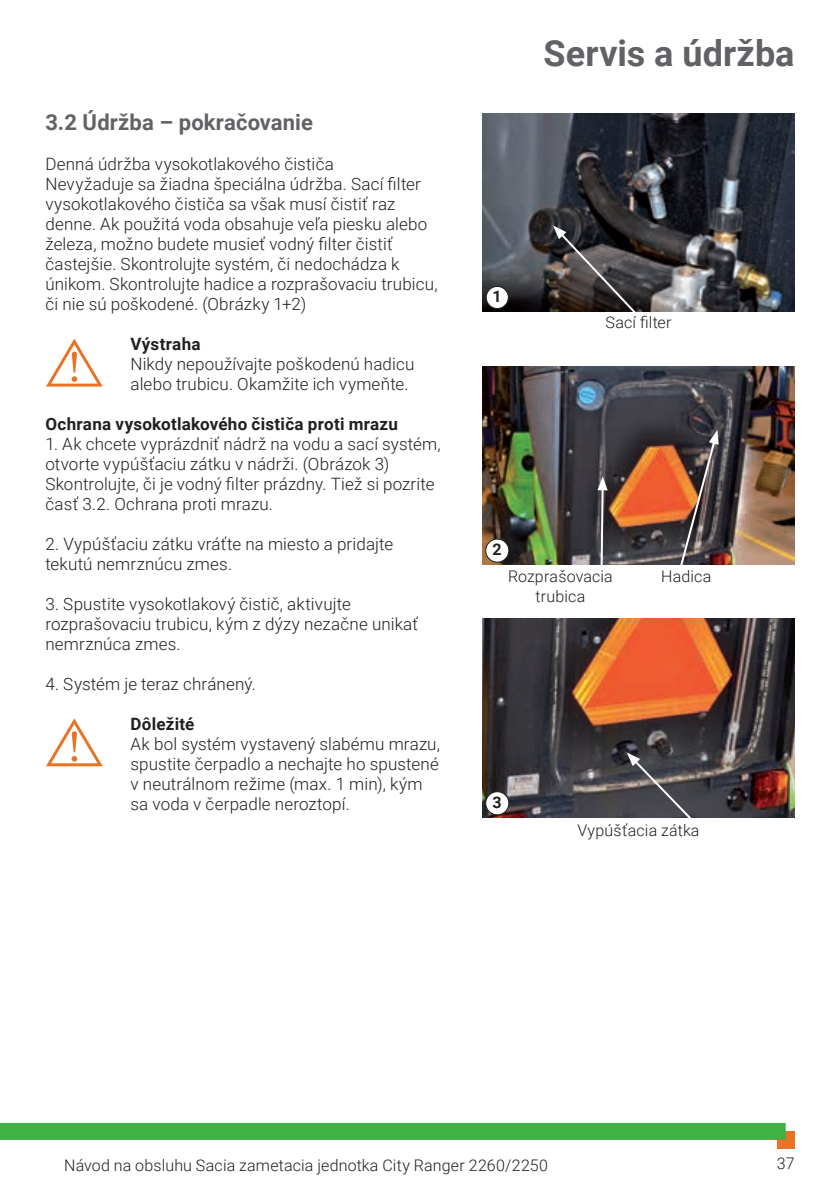
<style>
.page{position:relative;width:840px;height:1191px;background:#fff}
.page>*{position:absolute;margin:0;border:0;box-sizing:border-box;transform-origin:0 0}
.t1{font:700 36px "Roboto";color:#616265}
.t2{font:700 22px "Roboto";letter-spacing:.005em;color:#616265}
.t3{font:300 17px/20px "Roboto";letter-spacing:.01em;color:#231f20}
.t4{font:700 17px "Roboto";letter-spacing:.015em;color:#231f20}
.t5{font:300 16px/20px "Roboto";letter-spacing:.01em;color:#231f20;text-align:center}
.t6{font:700 16px "Roboto";color:#231f20}
</style>
<div class="page">
<div style="left:776px;top:1131px;width:18px;height:17px;background:#ea7125"></div>
<div style="left:0;top:1123px;width:785px;height:17px;background:#40b143"></div>
<img style="left:482px;top:619px;width:312px;height:198px">
<img style="left:482px;top:113px;width:312px;height:199px">
<img style="left:482px;top:366px;width:312px;height:198px">
<svg style="left:626px;top:752px;width:78px;height:66px;background:#535257"></svg>
<svg style="left:552px;top:225px;width:89px;height:87px;background:#413c3c"></svg>
<img style="left:678px;top:430px;width:40px;height:135px">
<svg style="left:597px;top:476px;width:10px;height:89px"></svg>
<div style="left:485px;top:539px;width:23px;height:23px;background:#fff;border-radius:50%"></div>
<div style="left:485px;top:538px;width:24px;height:24px;border:1px solid #231f20;border-radius:50%"></div>
<div style="left:485px;top:791px;width:23px;height:23px;background:#fff;border-radius:50%"></div>
<div style="left:485px;top:791px;width:24px;height:24px;border:1px solid #231f20;border-radius:50%"></div>
<div style="left:486px;top:286px;width:22px;height:22px;background:#fff;border-radius:50%"></div>
<div style="left:485px;top:286px;width:23px;height:23px;border:1px solid #231f20;border-radius:50%"></div>
<svg style="left:46px;top:338px;width:57px;height:48px"></svg>
<svg style="left:46px;top:718px;width:57px;height:48px"></svg>
<p class="t2" style="left:45px;top:107px;width:269px">3.2 Údržba – pokračovanie</p>
<p class="t3" style="left:45px;top:153px;width:393px">Denná údržba vysokotlakového čističa<br>Nevyžaduje sa žiadna špeciálna údržba. Sací filter vysokotlakového čističa sa však musí čistiť raz denne. Ak použitá voda obsahuje veľa piesku alebo železa, možno budete musieť vodný filter čistiť častejšie. Skontrolujte systém, či nedochádza k únikom. Skontrolujte hadice a rozprašovaciu trubicu, či nie sú poškodené. (Obrázky 1+2)</p>
<p class="t4" style="left:130px;top:332px;width:72px">Výstraha</p>
<p class="t3" style="left:130px;top:353px;width:285px">Nikdy nepoužívajte poškodenú hadicu alebo trubicu. Okamžite ich vymeňte.</p>
<p class="t4" style="left:45px;top:412px;width:354px">Ochrana vysokotlakového čističa proti mrazu</p>
<p class="t3" style="left:45px;top:433px;width:396px">1. Ak chcete vyprázdniť nádrž na vodu a sací systém, otvorte vypúšťaciu zátku v nádrži. (Obrázok 3)<br>Skontrolujte, či je vodný filter prázdny. Tiež si pozrite časť 3.2. Ochrana proti mrazu.</p>
<p class="t3" style="left:45px;top:533px;width:349px">2. Vypúšťaciu zátku vráťte na miesto a pridajte tekutú nemrznúcu zmes.</p>
<p class="t3" style="left:45px;top:593px;width:374px">3. Spustite vysokotlakový čistič, aktivujte rozprašovaciu trubicu, kým z dýzy nezačne unikať nemrznúca zmes.</p>
<p class="t3" style="left:45px;top:673px;width:212px">4. Systém je teraz chránený.</p>
<p class="t4" style="left:130px;top:712px;width:65px">Dôležité</p>
<p class="t3" style="left:130px;top:733px;width:311px">Ak bol systém vystavený slabému mrazu, spustite čerpadlo a nechajte ho spustené v neutrálnom režime (max. 1 min), kým sa voda v čerpadle neroztopí.</p>
<h1 class="t1" style="left:543px;top:28px;width:252px">Servis a údržba</h1>
<p class="t6" style="left:492px;top:285px;width:11px">1</p>
<p class="t5" style="left:605px;top:312px;width:67px">Sací filter</p>
<p class="t6" style="left:492px;top:538px;width:11px">2</p>
<p class="t5" style="left:507px;top:565px;width:106px">Rozprašovacia trubica</p>
<p class="t5" style="left:660px;top:565px;width:52px">Hadica</p>
<p class="t6" style="left:492px;top:791px;width:11px">3</p>
<p class="t5" style="left:577px;top:819px;width:124px">Vypúšťacia zátka</p>
<p class="t5" style="left:64px;top:1155px;width:485px">Návod na obsluhu Sacia zametacia jednotka City Ranger 2260/2250</p>
<p class="t5" style="left:776px;top:1152px;width:19px">37</p>
</div>
